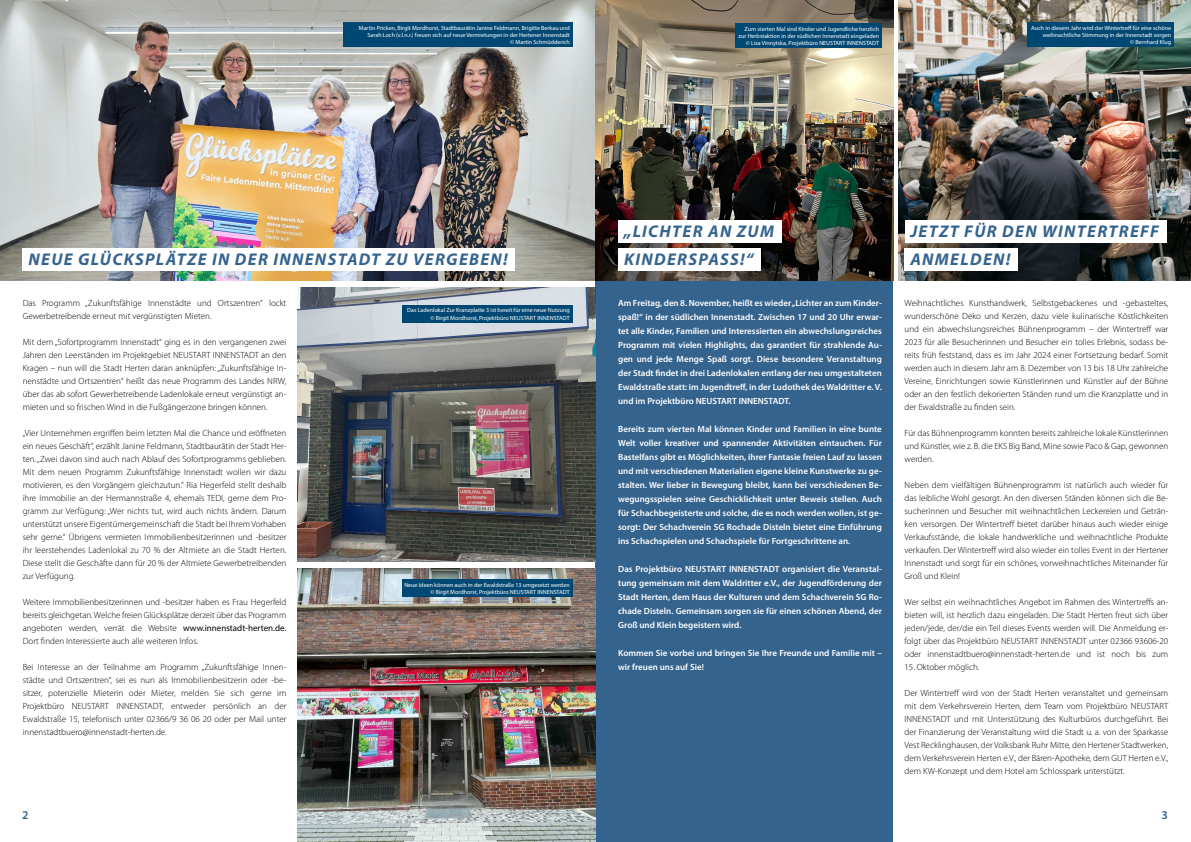
<style>
.page{position:relative;width:1191px;height:842px;background:#fff}
.page>*{position:absolute;margin:0;border:0;box-sizing:border-box;transform-origin:0 0}
.t1{font:italic 700 17px/28px "Myriad Pro";letter-spacing:.08em;color:#34638e}
.t2{font:600 12px "Myriad Pro";color:#34638e}
.t3{font:300 9px/13px "Myriad Pro";color:#000;text-align:justify}
.t4{font:600 9px/14px "Myriad Pro";color:#fff;text-align:justify}
.t5{font:6px/7.2px "Myriad Pro";color:#fff;text-align:right}
.s1{font-weight:400}
</style>
<div class="page">
<img style="left:0;top:0;width:595px;height:281px">
<div style="left:595px;top:281px;width:298px;height:561px;background:#34638e"></div>
<img style="left:899px;top:0;width:292px;height:281px">
<img style="left:595px;top:0;width:298px;height:281px">
<div style="left:618px;top:220px;width:163px;height:23px;background:#fff"></div>
<div style="left:618px;top:248px;width:142px;height:23px;background:#fff"></div>
<div style="left:23px;top:248px;width:492px;height:23px;background:#fff"></div>
<div style="left:1027px;top:23px;width:147px;height:24px;background:#004874"></div>
<div style="left:735px;top:24px;width:147px;height:24px;background:#004874"></div>
<div style="left:343px;top:23px;width:230px;height:24px;background:#004874"></div>
<div style="left:904px;top:220px;width:262px;height:23px;background:#fff"></div>
<div style="left:904px;top:248px;width:113px;height:23px;background:#fff"></div>
<img style="left:297px;top:569px;width:298px;height:273px">
<img style="left:297px;top:288px;width:298px;height:273px">
<div style="left:401px;top:580px;width:171px;height:17px;background:#004874"></div>
<div style="left:402px;top:305px;width:170px;height:17px;background:#004874"></div>
<p class="t5" style="left:359px;top:24px;width:213px">Martin Pricken, Birgit Mordhorst, Stadtbaurätin Janine Feldmann, Brigitte Berkau und<br>Sarah Loch (v.l.n.r.) freuen sich auf neue Vermietungen in der Hertener Innenstadt<br>© Martin Schmüdderich</p>
<p class="t5" style="left:738px;top:25px;width:142px">Zum vierten Mal sind Kinder und Jugendliche herzlich zur Herbstaktion in der südlichen Innenstadt eingeladen © Lisa Vinnytska, Projektbüro NEUSTART INNENSTADT</p>
<p class="t5" style="left:1031px;top:24px;width:141px">Auch in diesem Jahr wird der Wintertreff für eine schöne weihnachtliche Stimmung in der Innenstadt sorgen<br>© Bernhard Klug</p>
<h1 class="t1" style="left:624px;top:217px;width:152px">„LICHTER AN ZUM</h1>
<h1 class="t1" style="left:29px;top:245px;width:481px">NEUE GLÜCKSPLÄTZE IN DER INNENSTADT ZU VERGEBEN!</h1>
<h1 class="t1" style="left:624px;top:245px;width:131px">KINDERSPASS!“</h1>
<p class="t4" style="left:618px;top:296px;width:265px">Am Freitag, den 8. November, heißt es wieder „Lichter an zum Kinder&shy;spaß!“ in der südlichen Innenstadt. Zwischen 17 und 20 Uhr erwar&shy;tet alle Kinder, Familien und Interessierten ein abwechslungsreiches Programm mit vielen Highlights, das garantiert für strahlende Au&shy;gen und jede Menge Spaß sorgt. Diese besondere Veranstaltung der Stadt findet in drei Ladenlokalen entlang der neu umgestalteten Ewaldstraße statt: im Jugendtreff, in der Ludothek des Waldritter e. V. und im Projektbüro NEUSTART INNENSTADT.</p>
<p class="t4" style="left:618px;top:422px;width:265px">Bereits zum vierten Mal können Kinder und Familien in eine bunte Welt voller kreativer und spannender Aktivitäten eintauchen. Für Bastelfans gibt es Möglichkeiten, ihrer Fantasie freien Lauf zu lassen und mit verschiedenen Materialien eigene kleine Kunstwerke zu ge&shy;stalten. Wer lieber in Bewegung bleibt, kann bei verschiedenen Be&shy;wegungsspielen seine Geschicklichkeit unter Beweis stellen. Auch für Schachbegeisterte und solche, die es noch werden wollen, ist ge&shy;sorgt: Der Schachverein SG Rochade Disteln bietet eine Einführung ins Schachspielen und Schachspiele für Fortgeschrittene an.</p>
<p class="t4" style="left:618px;top:562px;width:265px">Das Projektbüro NEUSTART INNENSTADT organisiert die Veranstal&shy;tung gemeinsam mit dem Waldritter e.V., der Jugendförderung der Stadt Herten, dem Haus der Kulturen und dem Schachverein SG Ro&shy;chade Disteln. Gemeinsam sorgen sie für einen schönen Abend, der Groß und Klein begeistern wird.</p>
<p class="t4" style="left:618px;top:646px;width:265px">Kommen Sie vorbei und bringen Sie Ihre Freunde und Familie mit – wir freuen uns auf Sie!</p>
<p class="t3" style="left:23px;top:296px;width:265px">Das Programm „Zukunftsfähige Innenstädte und Ortszentren“ lockt<br>Gewerbetreibende erneut mit vergünstigten Mieten.</p>
<p class="t3" style="left:23px;top:335px;width:265px">Mit dem „Sofortprogramm Innenstadt“ ging es in den vergangenen zwei Jahren den Leerständen im Projektgebiet NEUSTART INNENSTADT an den Kragen – nun will die Stadt Herten daran anknüpfen: „Zukunftsfähige In&shy;nenstädte und Ortszentren“ heißt das neue Programm des Landes NRW, über das ab sofort Gewerbetreibende Ladenlokale erneut vergünstigt an&shy;mieten und so frischen Wind in die Fußgängerzone bringen können.</p>
<p class="t3" style="left:23px;top:426px;width:265px">„Vier Unternehmen ergriffen beim letzten Mal die Chance und eröffneten ein neues Geschäft“, erzählt Janine Feldmann, Stadtbaurätin der Stadt Her&shy;ten. „Zwei davon sind auch nach Ablauf des Sofortprogramms geblieben.<br>Mit dem neuen Programm Zukunftsfähige Innenstadt wollen wir dazu motivieren, es den Vorgängern gleichzutun.“ Ria Hegerfeld stellt deshalb ihre Immobilie an der Hermannstraße 4, ehemals TEDI, gerne dem Pro&shy;gramm zur Verfügung: „Wer nichts tut, wird auch nichts ändern. Darum unterstützt unsere Eigentümergemeinschaft die Stadt bei Ihrem Vorhaben sehr gerne.“ Übrigens vermieten Immobilienbesitzerinnen und -besitzer ihr leerstehendes Ladenlokal zu 70 % der Altmiete an die Stadt Herten.<br>Diese stellt die Geschäfte dann für 20 % der Altmiete Gewerbetreibenden zur Verfügung.</p>
<p class="t3" style="left:23px;top:595px;width:265px">Weitere Immobilienbesitzerinnen und -besitzer haben es Frau Hegerfeld bereits gleichgetan. Welche freien Glücksplätze derzeit über das Programm angeboten werden, verrät die Website <span class="s1">www.innenstadt-herten.de.<br></span>Dort finden Interessierte auch alle weiteren Infos.</p>
<p class="t3" style="left:23px;top:660px;width:265px">Bei Interesse an der Teilnahme am Programm „Zukunftsfähige Innen&shy;städte und Ortszentren“, sei es nun als Immobilienbesitzerin oder -be&shy;sitzer, potenzielle Mieterin oder Mieter, melden Sie sich gerne im Projektbüro NEUSTART INNENSTADT, entweder persönlich an der Ewaldstraße 15, telefonisch unter 02366/9 36 06 20 oder per Mail unter innenstadtbuero@innenstadt-herten.de.</p>
<p class="t5" style="left:407px;top:307px;width:164px">Das Ladenlokal Zur Kranzplatte 3 ist bereit für eine neue Nutzung © Birgit Mordhorst, Projektbüro NEUSTART INNENSTADT</p>
<p class="t5" style="left:404px;top:581px;width:167px">Neue Ideen können auch in der Ewaldstraße 13 umgesetzt werden © Birgit Mordhorst, Projektbüro NEUSTART INNENSTADT</p>
<h2 class="t2" style="left:22px;top:808px;width:8px">2</h2>
<h1 class="t1" style="left:910px;top:217px;width:250px">JETZT FÜR DEN WINTERTREFF<br>ANMELDEN!</h1>
<p class="t3" style="left:904px;top:296px;width:265px">Weihnachtliches Kunsthandwerk, Selbstgebackenes und -gebasteltes, wunderschöne Deko und Kerzen, dazu viele kulinarische Köstlichkeiten und ein abwechslungsreiches Bühnenprogramm – der Wintertreff war 2023 für alle Besucherinnen und Besucher ein tolles Erlebnis, sodass be&shy;reits früh feststand, dass es im Jahr 2024 einer Fortsetzung bedarf. Somit werden auch in diesem Jahr am 8. Dezember von 13 bis 18 Uhr zahlreiche Vereine, Einrichtungen sowie Künstlerinnen und Künstler auf der Bühne oder an den festlich dekorierten Ständen rund um die Kranzplatte und in der Ewaldstraße zu finden sein.</p>
<p class="t3" style="left:904px;top:426px;width:265px">Für das Bühnenprogramm konnten bereits zahlreiche lokale Künstlerinnen und Künstler, wie z. B. die EKS Big Band, Mine sowie Paco &amp; Gap, gewonnen werden.</p>
<p class="t3" style="left:904px;top:478px;width:265px">Neben dem vielfältigen Bühnenprogramm ist natürlich auch wieder für das leibliche Wohl gesorgt. An den diversen Ständen können sich die Be&shy;sucherinnen und Besucher mit weihnachtlichen Leckereien und Geträn&shy;ken versorgen. Der Wintertreff bietet darüber hinaus auch wieder einige Verkaufsstände, die lokale handwerkliche und weihnachtliche Produkte verkaufen. Der Wintertreff wird also wieder ein tolles Event in der Hertener Innenstadt und sorgt für ein schönes, vorweihnachtliches Miteinander für Groß und Klein!</p>
<p class="t3" style="left:904px;top:595px;width:265px">Wer selbst ein weihnachtliches Angebot im Rahmen des Wintertreffs an&shy;bieten will, ist herzlich dazu eingeladen. Die Stadt Herten freut sich über jeden/jede, der/die ein Teil dieses Events werden will. Die Anmeldung er&shy;folgt über das Projektbüro NEUSTART INNENSTADT unter 02366 93606-20 oder innenstadtbuero@innenstadt-herten.de und ist noch bis zum</p>
<p class="t3" style="left:904px;top:660px;width:76px">15. Oktober möglich.</p>
<p class="t3" style="left:904px;top:686px;width:265px">Der Wintertreff wird von der Stadt Herten veranstaltet und gemeinsam mit dem Verkehrsverein Herten, dem Team vom Projektbüro NEUSTART INNENSTADT und mit Unterstützung des Kulturbüros durchgeführt. Bei der Finanzierung der Veranstaltung wird die Stadt u. a. von der Sparkasse Vest Recklinghausen, der Volksbank Ruhr Mitte, den Hertener Stadtwerken, dem Verkehrsverein Herten e.V., der Bären-Apotheke, dem GUT Herten e.V., dem KW-Konzept und dem Hotel am Schlosspark unterstützt.</p>
<h2 class="t2" style="left:1161px;top:808px;width:8px">3</h2>
</div>
